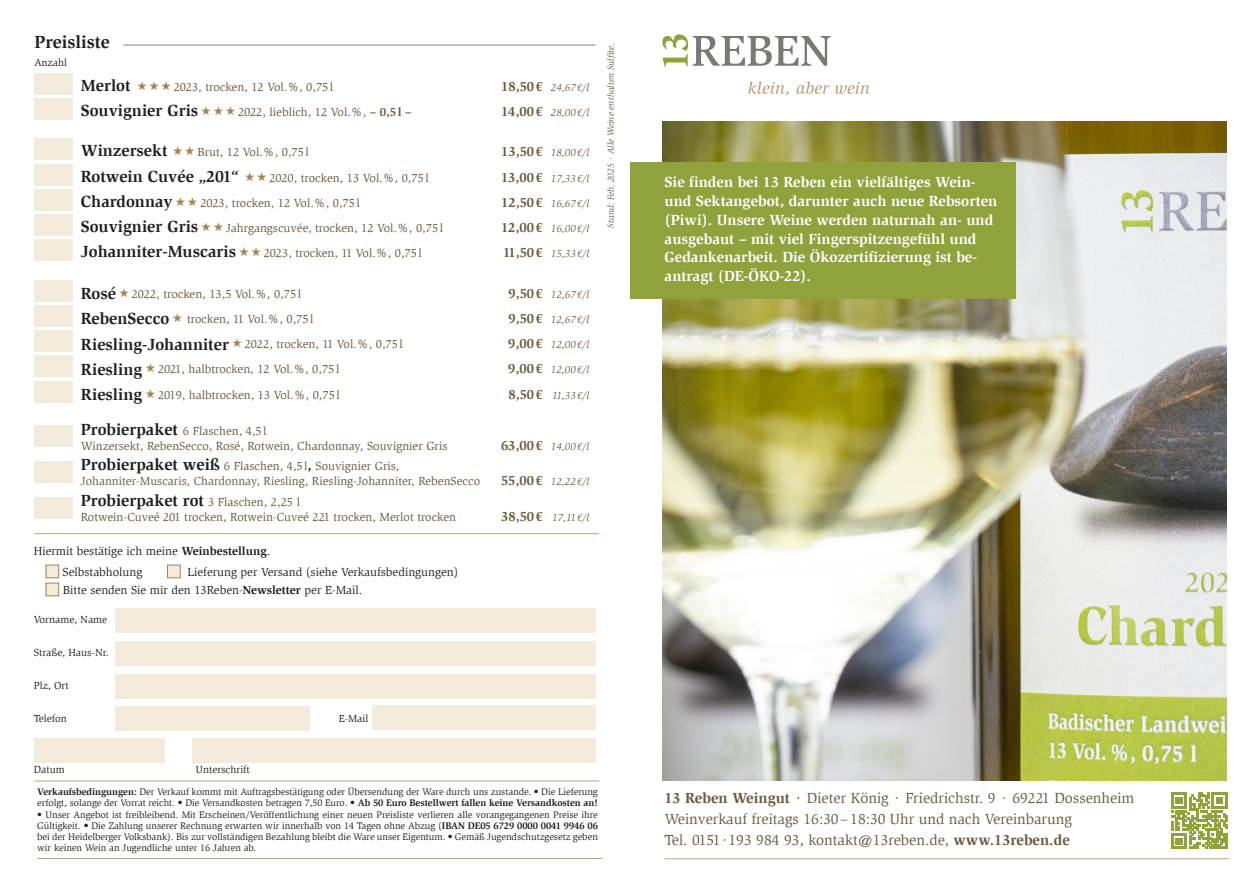
<style>
.page{position:relative;width:1259px;height:893px;background:#fff}
.page>*{position:absolute;margin:0;border:0;box-sizing:border-box;transform-origin:0 0}
.t1{font:700 18px "Slimbach LT";color:#231f20}
.t2{font:700 16.5px "Slimbach LT";color:#231f20}
.t3{font:700 15px/18.8px "Slimbach LT";color:#fff}
.t4{font:15px "Slimbach LT";color:#6b5738}
.t5{font:12px/15px "Slimbach LT";color:#6b5738}
.t6{font:12px/21px "Slimbach LT";color:#231f20}
.t7{font:italic 10.5px "Slimbach LT";color:#6b5738}
.t8{font:10.5px "Slimbach LT";color:#231f20}
.t9{font:9.75px/11.2px "Slimbach LT";letter-spacing:-.005em;color:#231f20}
.t10{font:italic 9px "Slimbach LT";color:#6b5738}
.s1{font-weight:700;font-style:normal;font-size:13.5px}
.s2{font-weight:700}
.s3{font-weight:700;font-size:16.5px;color:#231f20}
.s4{font-weight:700;font-size:13.5px;color:#231f20}
.s5{font-weight:400;font-size:12px;color:#6b5738}
</style>
<div class="page">
<img style="left:662px;top:122px;width:564px;height:659px">
<div style="left:630px;top:163px;width:385px;height:136px;background:#90a23c"></div>
<svg style="left:662px;top:34px;width:168px;height:33px"></svg>
<svg style="left:748px;top:82px;width:122px;height:13px"></svg>
<hr style="left:664px;top:858px;width:565px;height:1px;background:#bfa27b">
<svg style="left:1171px;top:792px;width:56px;height:57px"></svg>
<hr style="left:38px;top:858px;width:564px;height:1px;background:#bfa27b">
<hr style="left:34px;top:781px;width:565px;height:1px;background:#bfa27b">
<hr style="left:34px;top:533px;width:565px;height:1px;background:#bfa27b">
<div style="left:34px;top:73px;width:39px;height:21px;background:#f2eadb"></div>
<div style="left:34px;top:98px;width:39px;height:22px;background:#f2eadb"></div>
<div style="left:34px;top:139px;width:39px;height:21px;background:#f2eadb"></div>
<div style="left:34px;top:164px;width:39px;height:21px;background:#f2eadb"></div>
<div style="left:34px;top:189px;width:39px;height:21px;background:#f2eadb"></div>
<div style="left:34px;top:215px;width:39px;height:21px;background:#f2eadb"></div>
<div style="left:34px;top:240px;width:39px;height:21px;background:#f2eadb"></div>
<div style="left:34px;top:280px;width:39px;height:21px;background:#f2eadb"></div>
<div style="left:34px;top:305px;width:39px;height:22px;background:#f2eadb"></div>
<div style="left:34px;top:331px;width:39px;height:21px;background:#f2eadb"></div>
<div style="left:34px;top:356px;width:39px;height:21px;background:#f2eadb"></div>
<div style="left:34px;top:381px;width:39px;height:21px;background:#f2eadb"></div>
<div style="left:34px;top:425px;width:39px;height:22px;background:#f2eadb"></div>
<div style="left:34px;top:461px;width:39px;height:21px;background:#f2eadb"></div>
<div style="left:34px;top:497px;width:39px;height:21px;background:#f2eadb"></div>
<hr style="left:123px;top:45px;width:472px;height:1px;background:#808285">
<div style="left:46px;top:565px;width:13px;height:13px;background:#f2eadb;border:1px solid #a78350"></div>
<div style="left:167px;top:565px;width:13px;height:13px;background:#f2eadb;border:1px solid #a78350"></div>
<div style="left:46px;top:583px;width:13px;height:13px;background:#f2eadb;border:1px solid #a78350"></div>
<div style="left:115px;top:641px;width:480px;height:25px;background:#f2eadb"></div>
<div style="left:115px;top:674px;width:480px;height:24px;background:#f2eadb"></div>
<div style="left:115px;top:706px;width:194px;height:25px;background:#f2eadb"></div>
<div style="left:372px;top:705px;width:223px;height:25px;background:#f2eadb"></div>
<div style="left:192px;top:738px;width:403px;height:24px;background:#f2eadb"></div>
<div style="left:34px;top:738px;width:131px;height:24px;background:#f2eadb"></div>
<div style="left:115px;top:609px;width:480px;height:24px;background:#f2eadb"></div>
<p class="t1" style="left:34px;top:31px;width:77px">Preisliste</p>
<p class="t8" style="left:34px;top:56px;width:34px">Anzahl</p>
<p class="t2" style="left:81px;top:75px;width:51px">Merlot</p>
<p class="t5" style="left:174px;top:79px;width:161px">2023, trocken, 12 Vol.%, 0,75l</p>
<p class="t7" style="left:501px;top:81px;width:90px"><span class="s1">18,50€</span> 24,67€/l</p>
<p class="t2" style="left:81px;top:101px;width:119px">Souvignier Gris</p>
<p class="t5" style="left:238px;top:105px;width:175px">2022, lieblich, 12 Vol.%, <span class="s2">– 0,5l –</span></p>
<p class="t7" style="left:501px;top:107px;width:90px"><span class="s1">14,00€</span> 28,00€/l</p>
<p class="t2" style="left:81px;top:141px;width:88px">Winzersekt</p>
<p class="t5" style="left:197px;top:145px;width:113px">Brut, 12 Vol.%, 0,75l</p>
<p class="t7" style="left:501px;top:147px;width:90px"><span class="s1">13,50€</span> 18,00€/l</p>
<p class="t2" style="left:81px;top:166px;width:159px">Rotwein Cuvée „201“</p>
<p class="t5" style="left:269px;top:170px;width:161px">2020, trocken, 13 Vol.%, 0,75l</p>
<p class="t7" style="left:501px;top:172px;width:90px"><span class="s1">13,00€</span> 17,33€/l</p>
<p class="t2" style="left:81px;top:191px;width:93px">Chardonnay</p>
<p class="t5" style="left:200px;top:195px;width:161px">2023, trocken, 12 Vol.%, 0,75l</p>
<p class="t7" style="left:501px;top:197px;width:90px"><span class="s1">12,50€</span> 16,67€/l</p>
<p class="t2" style="left:81px;top:217px;width:119px">Souvignier Gris</p>
<p class="t5" style="left:226px;top:221px;width:218px">Jahrgangscuvée, trocken, 12 Vol.%, 0,75l</p>
<p class="t7" style="left:501px;top:223px;width:90px"><span class="s1">12,00€</span> 16,00€/l</p>
<p class="t2" style="left:81px;top:242px;width:157px">Johanniter-Muscaris</p>
<p class="t5" style="left:264px;top:246px;width:159px">2023, trocken, 11 Vol.%, 0,75l</p>
<p class="t7" style="left:503px;top:248px;width:88px"><span class="s1">11,50€</span> 15,33€/l</p>
<p class="t5" style="left:81px;top:286px;width:222px"><span class="s3">Rosé</span> 2022, trocken, 13,5 Vol.%, 0,75l</p>
<p class="t7" style="left:508px;top:288px;width:82px"><span class="s1">9,50€</span> 12,67€/l</p>
<p class="t2" style="left:81px;top:309px;width:90px">RebenSecco</p>
<p class="t5" style="left:187px;top:311px;width:128px">trocken, 11 Vol.%, 0,75l</p>
<p class="t7" style="left:508px;top:313px;width:82px"><span class="s1">9,50€</span> 12,67€/l</p>
<p class="t5" style="left:81px;top:337px;width:323px"><span class="s3">Riesling-Johanniter</span> 2022, trocken, 11 Vol.%, 0,75l</p>
<p class="t7" style="left:508px;top:339px;width:83px"><span class="s1">9,00€</span> 12,00€/l</p>
<p class="t5" style="left:81px;top:362px;width:260px"><span class="s3">Riesling</span> 2021, halbtrocken, 12 Vol.%, 0,75l</p>
<p class="t7" style="left:508px;top:364px;width:83px"><span class="s1">9,00€</span> 12,00€/l</p>
<p class="t5" style="left:81px;top:387px;width:260px"><span class="s3">Riesling</span> 2019, halbtrocken, 13 Vol.%, 0,75l</p>
<p class="t7" style="left:508px;top:389px;width:82px"><span class="s1">8,50€</span> 11,33€/l</p>
<p class="t5" style="left:81px;top:423px;width:368px"><span class="s3">Probierpaket</span> 6 Flaschen, 4,5l<br>Winzersekt, RebenSecco, Rosé, Rotwein, Chardonnay, Souvignier Gris</p>
<p class="t7" style="left:501px;top:440px;width:90px"><span class="s1">63,00€</span> 14,00€/l</p>
<p class="t5" style="left:81px;top:459px;width:401px"><span class="s3">Probierpaket weiß</span> 6 Flaschen, 4,5l<span class="s4">,</span> Souvignier Gris,<br>Johanniter-Muscaris, Chardonnay, Riesling, Riesling-Johanniter, RebenSecco</p>
<p class="t7" style="left:501px;top:476px;width:90px"><span class="s1">55,00€</span> 12,22€/l</p>
<p class="t2" style="left:81px;top:491px;width:221px">Probierpaket rot <span class="s5">3 Flaschen, 2,25 l</span></p>
<p class="t5" style="left:81px;top:510px;width:377px">Rotwein-Cuveé 201 trocken, Rotwein-Cuveé 221 trocken, Merlot trocken</p>
<p class="t7" style="left:501px;top:512px;width:90px"><span class="s1">38,50€</span> 17,11€/l</p>
<p class="t6" style="left:62px;top:540px;width:209px;text-indent:-29px">Hiermit bestätige ich meine <span class="s2">Weinbestellung</span>.<br>Selbstabholung</p>
<p class="t6" style="left:187px;top:561px;width:272px">Lieferung per Versand (siehe Verkaufsbedingungen)</p>
<p class="t6" style="left:63px;top:579px;width:301px">Bitte senden Sie mir den 13Reben-<span class="s2">Newsletter</span> per E-Mail.</p>
<p class="t8" style="left:34px;top:614px;width:75px">Vorname, Name</p>
<p class="t8" style="left:34px;top:647px;width:77px">Straße, Haus-Nr.</p>
<p class="t8" style="left:34px;top:680px;width:36px">Plz, Ort</p>
<p class="t8" style="left:34px;top:713px;width:35px">Telefon</p>
<p class="t8" style="left:339px;top:713px;width:31px">E-Mail</p>
<p class="t10" style="left:606px;top:227px;width:186px;rotate:-90deg">Stand: Feb. 2025 · Alle Weine enthalten Sulfite.</p>
<p class="t8" style="left:34px;top:764px;width:32px">Datum</p>
<p class="t8" style="left:196px;top:764px;width:56px">Unterschrift</p>
<p class="t9" style="left:37px;top:786px;width:562px"><span class="s2">Verkaufsbedingungen:</span> Der Verkauf kommt mit Auftragsbestätigung oder Übersendung der Ware durch uns zustande. • Die Lieferung erfolgt, solange der Vorrat reicht. • Die Versandkosten betragen 7,50 Euro. • <span class="s2">Ab 50 Euro Bestellwert fallen keine Versandkosten an!</span></p>
<p class="t9" style="left:37px;top:809px;width:562px;text-align:justify">• Unser Angebot ist freibleibend. Mit Erscheinen/Veröffentlichung einer neuen Preisliste verlieren alle vorangegangenen Preise ihre Gültigkeit. • Die Zahlung unserer Rechnung erwarten wir innerhalb von 14 Tagen ohne Abzug (<span class="s2">IBAN DE05 6729 0000 0041 9946 06 </span>bei der Heidelberger Volksbank). Bis zur vollständigen Bezahlung bleibt die Ware unser Eigentum. • Gemäß Jugendschutzgesetz geben wir keinen Wein an Jugendliche unter 16 Jahren ab.</p>
<p class="t3" style="left:664px;top:173px;width:334px">Sie finden bei 13 Reben ein vielfältiges Wein&shy;und Sektangebot, darunter auch neue Rebsorten (Piwi). Unsere Weine werden naturnah an- und ausgebaut – mit viel Fingerspitzengefühl und Gedankenarbeit. Die Ökozertifizierung ist be&shy;antragt (DE-ÖKO-22).</p>
<p class="t4" style="left:664px;top:790px;width:471px"><span class="s2">13 Reben Weingut ·</span> Dieter König · Friedrichstr. 9 · 69221 Dossenheim</p>
<p class="t4" style="left:664px;top:811px;width:409px">Weinverkauf freitags 16:30–18:30 Uhr und nach Vereinbarung</p>
<p class="t4" style="left:664px;top:832px;width:407px">Tel. 0151·193 984 93, kontakt@13reben.de, <span class="s2">www.13reben.de</span></p>
</div>
